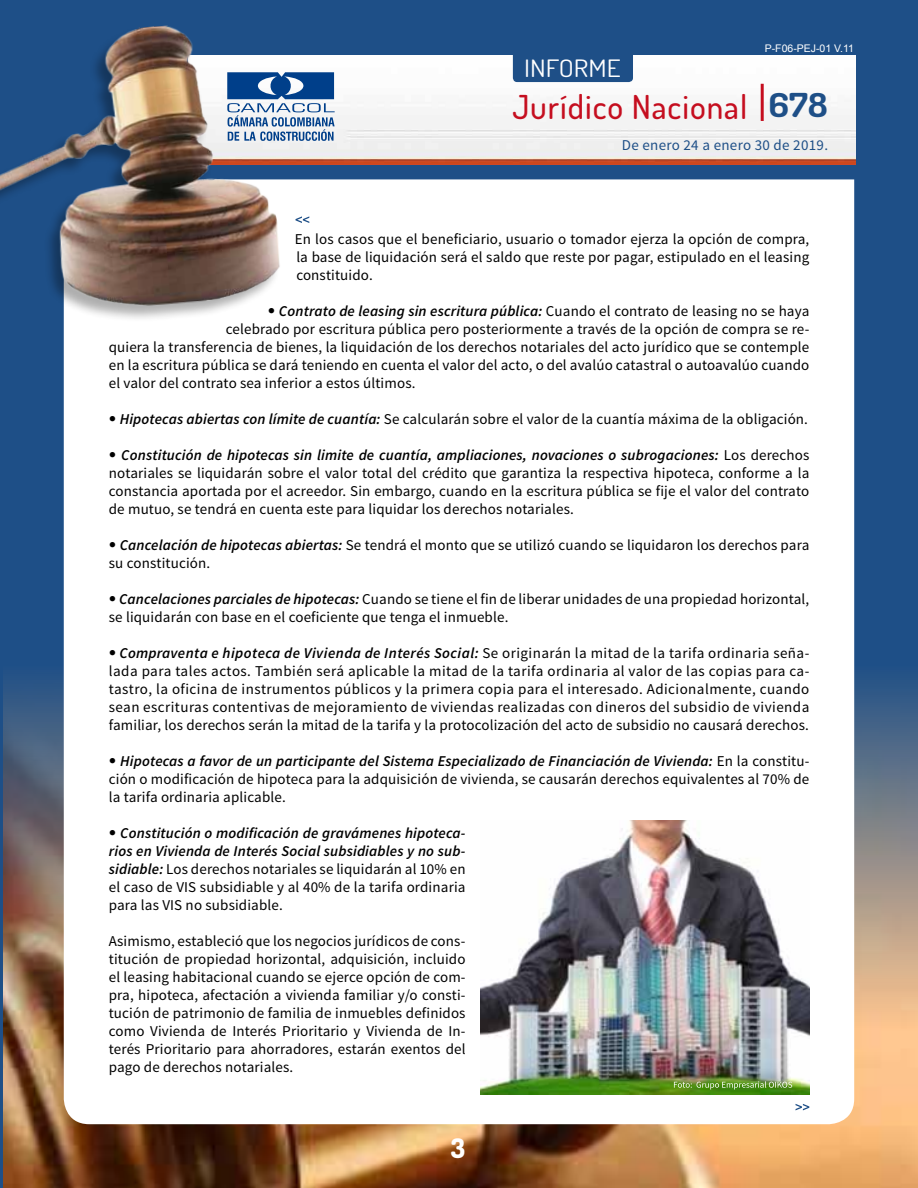
<style>
.page{position:relative;width:918px;height:1188px;background:#1e4f87}
.page>*{position:absolute;margin:0;border:0;box-sizing:border-box;transform-origin:0 0}
.t1{font:500 33px "Dosis";letter-spacing:.03em;color:#c50e1f}
.t2{font:800 27px "Dosis";color:#fff}
.t3{font:24px "Dosis";color:#fff;scale:1.14 1}
.t4{font:15px/18px "Source Sans Pro";letter-spacing:.01em;color:#000;text-align:justify}
.t5{font:italic 600 15px "Source Sans Pro";letter-spacing:.01em;color:#000}
.t6{font:15px "Source Sans Pro";letter-spacing:.02em;color:#1e4f87}
.t7{font:10.5px "Arial";color:#fff}
.s1{font-weight:700;color:#1e4f87}
.s2{font-family:"Helvetica Neue LT Std";font-weight:400;font-style:normal;font-stretch:condensed}
.s3{font-weight:400;font-style:normal}
.s4{font-family:"Helvetica Neue LT Std";font-stretch:condensed}
.s5{font-weight:600;font-style:italic}
</style>
<div class="page">
<img style="left:4px;top:665px;width:914px;height:523px">
<div style="left:64px;top:179px;width:790px;height:945px;background:#fff"></div>
<img style="left:282px;top:55px;width:574px;height:109px">
<div style="left:513px;top:37px;width:120px;height:45px;background:#1e4f87;border-radius:4px"></div>
<hr style="left:761px;top:84px;width:3px;height:37px;background:#c50e1f">
<svg style="left:282px;top:72px;width:53px;height:69px;background:#7898be"></svg>
<div style="left:0;top:26px;width:280px;height:297px;background:#000;opacity:.32"></div>
<img style="left:0;top:25px;width:282px;height:291px">
<svg style="left:296px;top:216px;width:13px;height:7px"></svg>
<img style="left:480px;top:821px;width:329px;height:273px">
<svg style="left:796px;top:1104px;width:13px;height:6px"></svg>
<svg style="left:674px;top:1081px;width:118px;height:9px"></svg>
<h3 class="t3" style="left:524px;top:53px;width:86px">INFORME</h3>
<p class="t7" style="left:765px;top:42px;width:91px">P-F06-PEJ-01 V.11</p>
<h1 class="t1" style="left:512px;top:85px;width:317px">Jurídico Nacional <span class="s1">678</span></h1>
<p class="t6" style="left:622px;top:136px;width:208px">De enero 24 a enero 30 de 2019.</p>
<p class="t4" style="left:295px;top:231px;width:516px">En los casos que el beneficiario, usuario o tomador ejerza la opción de compra, la base de liquidación será el saldo que reste por pagar, estipulado en el leasing constituido.</p>
<p class="t5" style="left:268px;top:302px;width:543px"><span class="s2">•</span> Contrato de leasing sin escritura pública: <span class="s3">Cuando el contrato de leasing no se haya</span></p>
<p class="t4" style="left:226px;top:321px;width:585px">celebrado por escritura pública pero posteriormente a través de la opción de compra se re-</p>
<p class="t4" style="left:109px;top:339px;width:702px">quiera la transferencia de bienes, la liquidación de los derechos notariales del acto jurídico que se contemple</p>
<p class="t4" style="left:109px;top:357px;width:702px">en la escritura pública se dará teniendo en cuenta el valor del acto, o del avalúo catastral o autoavalúo cuando</p>
<p class="t4" style="left:109px;top:375px;width:308px">el valor del contrato sea inferior a estos últimos.</p>
<p class="t4" style="left:109px;top:411px;width:701px"><span class="s4">•</span> <span class="s5">Hipotecas abiertas con límite de cuantía:</span> Se calcularán sobre el valor de la cuantía máxima de la obligación.</p>
<p class="t4" style="left:109px;top:447px;width:702px"><span class="s4">•</span> <span class="s5">Constitución de hipotecas sin limite de cuantía, ampliaciones, novaciones o subrogaciones:</span> Los derechos notariales se liquidarán sobre el valor total del crédito que garantiza la respectiva hipoteca, conforme a la constancia aportada por el acreedor. Sin embargo, cuando en la escritura pública se fije el valor del contrato de mutuo, se tendrá en cuenta este para liquidar los derechos notariales.</p>
<p class="t4" style="left:109px;top:537px;width:702px"><span class="s4">•</span> <span class="s5">Cancelación de hipotecas abiertas:</span> Se tendrá el monto que se utilizó cuando se liquidaron los derechos para su constitución.</p>
<p class="t4" style="left:109px;top:591px;width:702px"><span class="s4">•</span> <span class="s5">Cancelaciones parciales de hipotecas:</span> Cuando se tiene el fin de liberar unidades de una propiedad horizontal, se liquidarán con base en el coeficiente que tenga el inmueble.</p>
<p class="t4" style="left:109px;top:645px;width:702px"><span class="s4">•</span> <span class="s5">Compraventa e hipoteca de Vivienda de Interés Social:</span> Se originarán la mitad de la tarifa ordinaria seña&shy;lada para tales actos. También será aplicable la mitad de la tarifa ordinaria al valor de las copias para ca&shy;tastro, la oficina de instrumentos públicos y la primera copia para el interesado. Adicionalmente, cuando sean escrituras contentivas de mejoramiento de viviendas realizadas con dineros del subsidio de vivienda familiar, los derechos serán la mitad de la tarifa y la protocolización del acto de subsidio no causará derechos.</p>
<p class="t4" style="left:109px;top:753px;width:702px"><span class="s4">•</span> <span class="s5">Hipotecas a favor de un participante del Sistema Especializado de Financiación de Vivienda:</span> En la constitu&shy;ción o modificación de hipoteca para la adquisición de vivienda, se causarán derechos equivalentes al 70% de la tarifa ordinaria aplicable.</p>
<p class="t4" style="left:109px;top:825px;width:358px"><span class="s4">•</span> <span class="s5">Constitución o modificación de gravámenes hipoteca&shy;rios en Vivienda de Interés Social subsidiables y no sub&shy;sidiable:</span> Los derechos notariales se liquidarán al 10% en el caso de VIS subsidiable y al 40% de la tarifa ordinaria para las VIS no subsidiable.</p>
<p class="t4" style="left:109px;top:933px;width:358px">Asimismo, estableció que los negocios jurídicos de cons&shy;titución de propiedad horizontal, adquisición, incluido el leasing habitacional cuando se ejerce opción de com&shy;pra, hipoteca, afectación a vivienda familiar y/o consti&shy;tución de patrimonio de familia de inmuebles definidos como Vivienda de Interés Prioritario y Vivienda de In&shy;terés Prioritario para ahorradores, estarán exentos del pago de derechos notariales.</p>
<h2 class="t2" style="left:451px;top:1131px;width:16px">3</h2>
</div>
